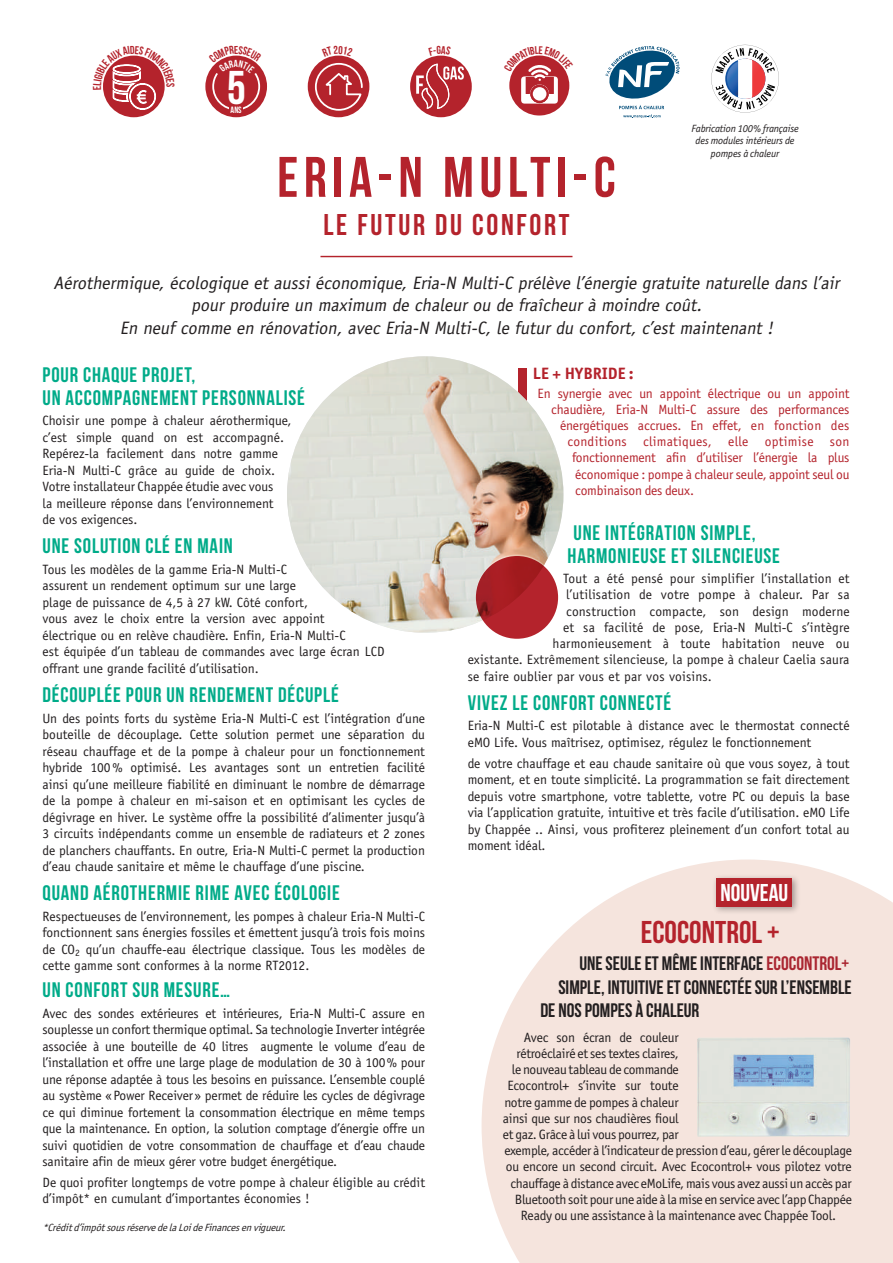
<style>
.page{position:relative;width:893px;height:1263px;background:#fff}
.page>*{position:absolute;margin:0;border:0;box-sizing:border-box;transform-origin:0 0}
.t1{font:700 57px "Bebas Neue";letter-spacing:.1em;color:#b4232c}
.t2{font:700 47.25px "Bebas Neue";color:#fff}
.t3{font:700 31.5px "Bebas Neue";color:#b4232c}
.t4{font:700 30px "Bebas Neue";letter-spacing:.09em;color:#b4232c}
.t5{font:700 24.3px "Bebas Neue";color:#fff}
.t6{font:700 21px/22.5px "Bebas Neue";letter-spacing:.04em;color:#00ab89}
.t7{font:700 19.5px "Bebas Neue";color:#231f20}
.t8{font:italic 18px/22.5px "Officina Sans";color:#231f20;text-align:center}
.t9{font:700 16.5px "Officina Sans";letter-spacing:-.005em;color:#b4232c}
.t10{font:13.5px/16.5px "Officina Sans";color:#231f20}
.t11{font:13.5px "Officina Sans";letter-spacing:-.01em;color:#b4232c}
.t12{font:13.5px "Officina Sans";letter-spacing:-.02em;color:#231f20}
.t13{font:13.5px "Officina Sans";letter-spacing:-.025em;color:#231f20}
.t14{font:13.5px "Officina Sans";letter-spacing:.02em;color:#b4232c}
.t15{font:italic 10.5px/12.6px "Officina Sans";letter-spacing:-.015em;color:#231f20;text-align:center}
.t16{font:italic 10.5px "Officina Sans";color:#231f20}
.t17{font:700 9.15px "Bebas Neue";color:#fff}
.s1{color:#aa2631}
</style>
<div class="page">
<div style="left:518px;top:368px;width:9px;height:98px;background:#b4232c"></div>
<svg style="left:482px;top:859px;width:411px;height:404px;background:#f6e7e1"></svg>
<div style="left:712px;top:874px;width:89px;height:41px;background:#231f20;opacity:.4"></div>
<div style="left:716px;top:878px;width:76px;height:28px;background:#b4232c"></div>
<img style="left:287px;top:356px;width:276px;height:277px;border-radius:137px">
<svg style="left:476px;top:554px;width:82px;height:83px"></svg>
<hr style="left:320px;top:256px;width:252px;height:1px;background:#b4232c">
<svg style="left:476px;top:556px;width:82px;height:83px;background:#ac2127"></svg>
<img style="left:697px;top:1037px;width:153px;height:100px">
<svg style="left:623px;top:115px;width:38px;height:3px"></svg>
<svg style="left:605px;top:46px;width:74px;height:63px"></svg>
<svg style="left:711px;top:45px;width:68px;height:68px"></svg>
<div style="left:103px;top:56px;width:62px;height:61px;background:#b4232c;border-radius:50%"></div>
<div style="left:205px;top:56px;width:62px;height:61px;background:#b4232c;border-radius:50%"></div>
<div style="left:308px;top:56px;width:61px;height:61px;background:#b4232c;border-radius:50%"></div>
<div style="left:410px;top:56px;width:62px;height:61px;background:#b4232c;border-radius:50%"></div>
<svg style="left:416px;top:64px;width:48px;height:45px"></svg>
<svg style="left:103px;top:55px;width:62px;height:56px"></svg>
<svg style="left:209px;top:55px;width:53px;height:56px"></svg>
<svg style="left:314px;top:55px;width:50px;height:57px"></svg>
<svg style="left:509px;top:55px;width:61px;height:61px"></svg>
<h2 class="t2" style="left:227px;top:62px;width:20px">5</h2>
<p class="t17" style="left:231px;top:105px;width:13px">ANS</p>
<h1 class="t1" style="left:277px;top:146px;width:340px">ERIA-N MULTI-C</h1>
<h3 class="t4" style="left:323px;top:208px;width:248px">LE FUTUR DU CONFORT</h3>
<p class="t15" style="left:691px;top:122px;width:109px">Fabrication 100% française des modules intérieurs de pompes à chaleur</p>
<p class="t8" style="left:53px;top:272px;width:791px">Aérothermique, écologique et aussi économique, Eria-N Multi-C prélève l’énergie gratuite naturelle dans l’air pour produire un maximum de chaleur ou de fraîcheur à moindre coût.<br>En neuf comme en rénovation, avec Eria-N Multi-C, le futur du confort, c’est maintenant !</p>
<h3 class="t6" style="left:43px;top:363px;width:264px">POUR CHAQUE PROJET,<br>UN ACCOMPAGNEMENT PERSONNALISÉ</h3>
<p class="t10" style="left:43px;top:412px;width:251px">Choisir une pompe à chaleur aérothermique, c’est simple quand on est accompagné.<br>Repérez-la facilement dans notre gamme Eria-N Multi-C grâce au guide de choix.<br>Votre installateur Chappée étudie avec vous<br>la meilleure réponse dans l’environnement<br>de vos exigences.</p>
<h3 class="t6" style="left:43px;top:534px;width:192px">UNE SOLUTION CLÉ EN MAIN</h3>
<p class="t10" style="left:43px;top:561px;width:344px">Tous les modèles de la gamme Eria-N Multi-C<br>assurent un rendement optimum sur une large<br>plage de puissance de 4,5 à 27 kW. Côté confort,<br>vous avez le choix entre la version avec appoint<br>électrique ou en relève chaudière. Enfin, Eria-N Multi-C<br>est équipée d’un tableau de commandes avec large écran LCD offrant une grande facilité d’utilisation.</p>
<h3 class="t6" style="left:43px;top:683px;width:298px">DÉCOUPLÉE POUR UN RENDEMENT DÉCUPLÉ</h3>
<p class="t10" style="left:43px;top:710px;width:384px;text-align:justify">Un des points forts du système Eria-N Multi-C est l’intégration d’une bouteille de découplage. Cette solution permet une séparation du réseau chauffage et de la pompe à chaleur pour un fonctionnement hybride 100% optimisé. Les avantages sont un entretien facilité ainsi qu’une meilleure fiabilité en diminuant le nombre de démarrage de la pompe à chaleur en mi-saison et en optimisant les cycles de dégivrage en hiver. Le système offre la possibilité d’alimenter jusqu’à 3 circuits indépendants comme un ensemble de radiateurs et 2 zones de planchers chauffants. En outre, Eria-N Multi-C permet la production d’eau chaude sanitaire et même le chauffage d’une piscine.</p>
<h3 class="t6" style="left:43px;top:881px;width:299px">QUAND AÉROTHERMIE RIME AVEC ÉCOLOGIE</h3>
<p class="t10" style="left:43px;top:908px;width:384px;text-align:justify">Respectueuses de l’environnement, les pompes à chaleur Eria-N Multi-C fonctionnent sans énergies fossiles et émettent jusqu’à trois fois moins de CO<sub>2</sub> qu’un chauffe-eau électrique classique. Tous les modèles de cette gamme sont conformes à la norme RT2012.</p>
<h3 class="t6" style="left:43px;top:978px;width:189px">UN CONFORT SUR MESURE…</h3>
<p class="t10" style="left:43px;top:1005px;width:384px;text-align:justify">Avec des sondes extérieures et intérieures, Eria-N Multi-C assure en souplesse un confort thermique optimal. Sa technologie Inverter intégrée associée à une bouteille de 40 litres augmente le volume d’eau de l’installation et offre une large plage de modulation de 30 à 100% pour une réponse adaptée à tous les besoins en puissance. L’ensemble couplé au système «Power Receiver» permet de réduire les cycles de dégivrage ce qui diminue fortement la consommation électrique en même temps que la maintenance. En option, la solution comptage d’énergie offre un suivi quotidien de votre consommation de chauffage et d’eau chaude sanitaire afin de mieux gérer votre budget énergétique.</p>
<p class="t10" style="left:43px;top:1174px;width:384px">De quoi profiter longtemps de votre pompe à chaleur éligible au crédit d’impôt* en cumulant d’importantes économies !</p>
<p class="t16" style="left:43px;top:1221px;width:248px">*Créditd’impôtsousréservedelaLoideFinancesenvigueur.</p>
<p class="t9" style="left:533px;top:363px;width:102px">LE + HYBRIDE :</p>
<p class="t11" style="left:538px;top:385px;width:313px">En synergie avec un appoint électrique ou un appoint</p>
<p class="t11" style="left:551px;top:401px;width:300px">chaudière, Eria-N Multi-C assure des performances</p>
<p class="t11" style="left:560px;top:417px;width:291px">énergétiques accrues. En effet, en fonction des</p>
<p class="t14" style="left:568px;top:434px;width:283px">conditions climatiques, elle optimise son</p>
<p class="t11" style="left:572px;top:450px;width:279px">fonctionnement afin d’utiliser l’énergie la plus</p>
<p class="t11" style="left:575px;top:466px;width:276px">économique : pompe à chaleur seule, appoint seul ou</p>
<p class="t11" style="left:575px;top:483px;width:120px">combinaison des deux.</p>
<h3 class="t6" style="left:568px;top:521px;width:214px">UNE INTÉGRATION SIMPLE,<br>HARMONIEUSE ET SILENCIEUSE</h3>
<p class="t10" style="left:563px;top:570px;width:288px">Tout a été pensé pour simplifier l’installation et</p>
<p class="t10" style="left:566px;top:586px;width:285px">l’utilisation de votre pompe à chaleur. Par sa</p>
<p class="t10" style="left:566px;top:603px;width:285px">construction compacte, son design moderne</p>
<p class="t10" style="left:563px;top:619px;width:288px">et sa facilité de pose, Eria-N Multi-C s’intègre</p>
<p class="t10" style="left:553px;top:635px;width:298px">harmonieusement à toute habitation neuve ou</p>
<p class="t10" style="left:468px;top:652px;width:383px">existante. Extrêmement silencieuse, la pompe à chaleur Caelia saura</p>
<p class="t10" style="left:468px;top:668px;width:245px">se faire oublier par vous et par vos voisins.</p>
<h3 class="t6" style="left:468px;top:691px;width:205px">VIVEZ LE CONFORT CONNECTÉ</h3>
<p class="t10" style="left:468px;top:717px;width:383px">Eria-N Multi-C est pilotable à distance avec le thermostat connecté eMO Life. Vous maîtrisez, optimisez, régulez le fonctionnement</p>
<p class="t10" style="left:468px;top:755px;width:383px;text-align:justify">de votre chauffage et eau chaude sanitaire où que vous soyez, à tout moment, et en toute simplicité. La programmation se fait directement depuis votre smartphone, votre tablette, votre PC ou depuis la base via l’application gratuite, intuitive et très facile d’utilisation. eMO Life by Chappée .. Ainsi, vous profiterez pleinement d’un confort total au moment idéal.</p>
<h3 class="t5" style="left:720px;top:879px;width:69px">NOUVEAU</h3>
<h3 class="t3" style="left:641px;top:914px;width:140px">ECOCONTROL +</h3>
<h3 class="t7" style="left:579px;top:953px;width:271px">UNE SEULE ET MÊME INTERFACE <span class="s1">ECOCONTROL+</span></h3>
<h3 class="t7" style="left:558px;top:976px;width:295px">SIMPLE, INTUITIVE ET CONNECTÉE SUR L’ENSEMBLE</h3>
<h3 class="t7" style="left:540px;top:999px;width:161px">DE NOS POMPES À CHALEUR</h3>
<p class="t10" style="left:524px;top:1029px;width:156px">Avec son écran de couleur</p>
<p class="t12" style="left:516px;top:1045px;width:164px">rétroéclairé et ses textes claires,</p>
<p class="t12" style="left:512px;top:1062px;width:168px">le nouveau tableau de commande</p>
<p class="t10" style="left:507px;top:1077px;width:173px">Ecocontrol+ s’invite sur toute</p>
<p class="t10" style="left:504px;top:1094px;width:176px">notre gamme de pompes à chaleur</p>
<p class="t10" style="left:503px;top:1110px;width:177px">ainsi que sur nos chaudières fioul</p>
<p class="t12" style="left:503px;top:1126px;width:177px">et gaz. Grâce à lui vous pourrez, par</p>
<p class="t12" style="left:504px;top:1143px;width:349px">exemple, accéder à l’indicateur de pression d’eau, gérer le découplage</p>
<p class="t10" style="left:506px;top:1158px;width:347px">ou encore un second circuit. Avec Ecocontrol+ vous pilotez votre</p>
<p class="t13" style="left:510px;top:1175px;width:343px">chauffage à distance avec eMoLife, mais vous avez aussi un accès par</p>
<p class="t12" style="left:515px;top:1191px;width:339px">Bluetooth soit pour une aide à la mise en service avec l’app Chappée</p>
<p class="t10" style="left:521px;top:1207px;width:317px">Ready ou une assistance à la maintenance avec Chappée Tool.</p>
</div>
